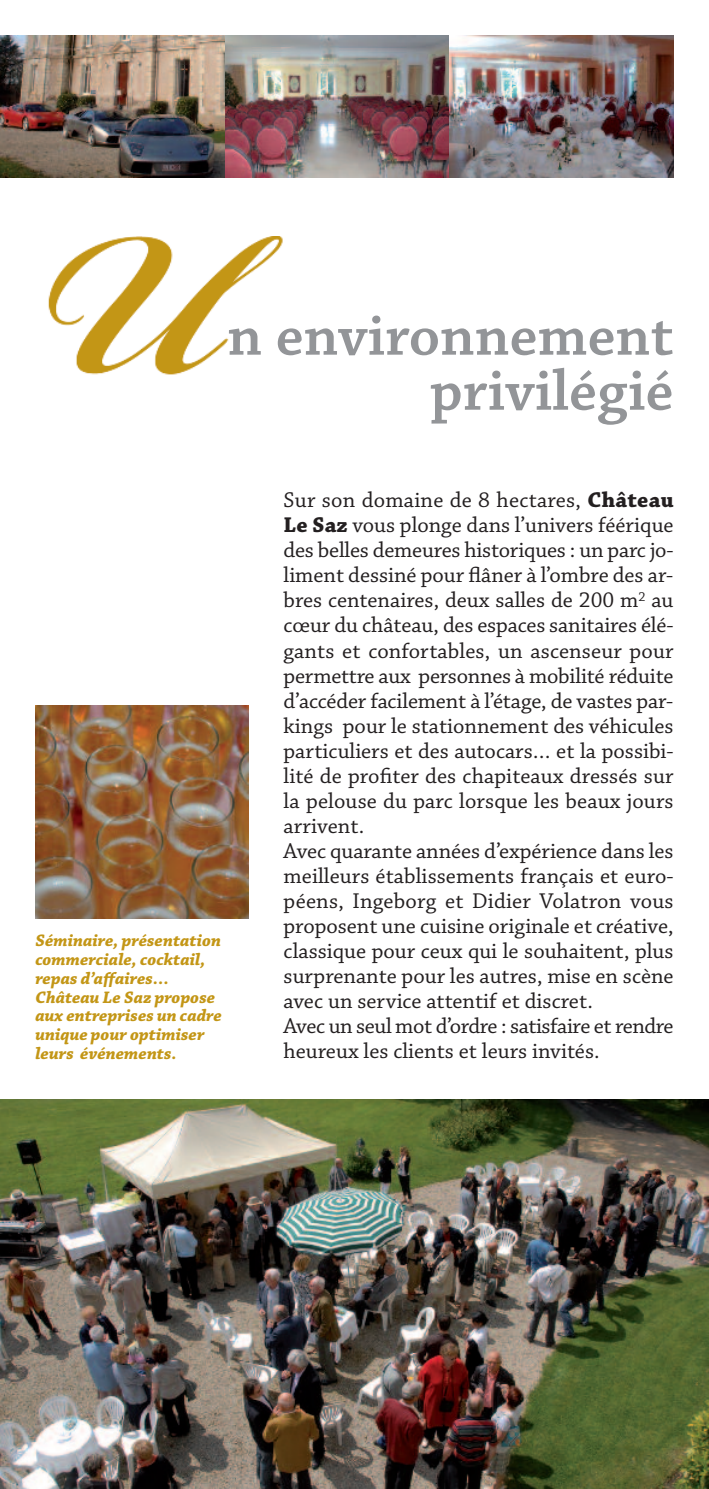
<style>
.page{position:relative;width:709px;height:1489px;background:#fff}
.page>*{position:absolute;margin:0;border:0;box-sizing:border-box;transform-origin:0 0}
.t1{font:600 60px/55px "Chaparral Pro";color:#939598;text-align:right}
.t2{font:22.5px/25px "Chaparral Pro";color:#231f20}
.t3{font:italic 700 17.5px/18.8px "Chaparral Pro";color:#c39616}
.s1{font-weight:700}
</style>
<div class="page">
<img style="left:0;top:35px;width:673px;height:142px">
<img style="left:35px;top:705px;width:213px;height:213px">
<img style="left:48px;top:236px;width:235px;height:139px">
<img style="left:0;top:1099px;width:709px;height:389px">
<h1 class="t1" style="left:227px;top:313px;width:447px">n environnement privilégié</h1>
<p class="t3" style="left:35px;top:933px;width:188px">Séminaire, présentation commerciale, cocktail, repas d’affaires…<br>Château Le Saz propose aux entreprises un cadre unique pour optimiser leurs événements.</p>
<p class="t2" style="left:283px;top:489px;width:391px">Sur son domaine de 8 hectares, <span class="s1">Château Le Saz</span> vous plonge dans l’univers féérique des belles demeures historiques : un parc jo&shy;liment dessiné pour flâner à l’ombre des ar&shy;bres centenaires, deux salles de 200 m<sup>2</sup> au cœur du château, des espaces sanitaires élé&shy;gants et confortables, un ascenseur pour permettre aux personnes à mobilité réduite d’accéder facilement à l’étage, de vastes par&shy;kings pour le stationnement des véhicules particuliers et des autocars… et la possibi&shy;lité de profiter des chapiteaux dressés sur la pelouse du parc lorsque les beaux jours arrivent.<br>Avec quarante années d’expérience dans les meilleurs établissements français et euro&shy;péens, Ingeborg et Didier Volatron vous proposent une cuisine originale et créative, classique pour ceux qui le souhaitent, plus surprenante pour les autres, mise en scène avec un service attentif et discret.<br>Avec un seul mot d’ordre : satisfaire et rendre heureux les clients et leurs invités.</p>
</div>
